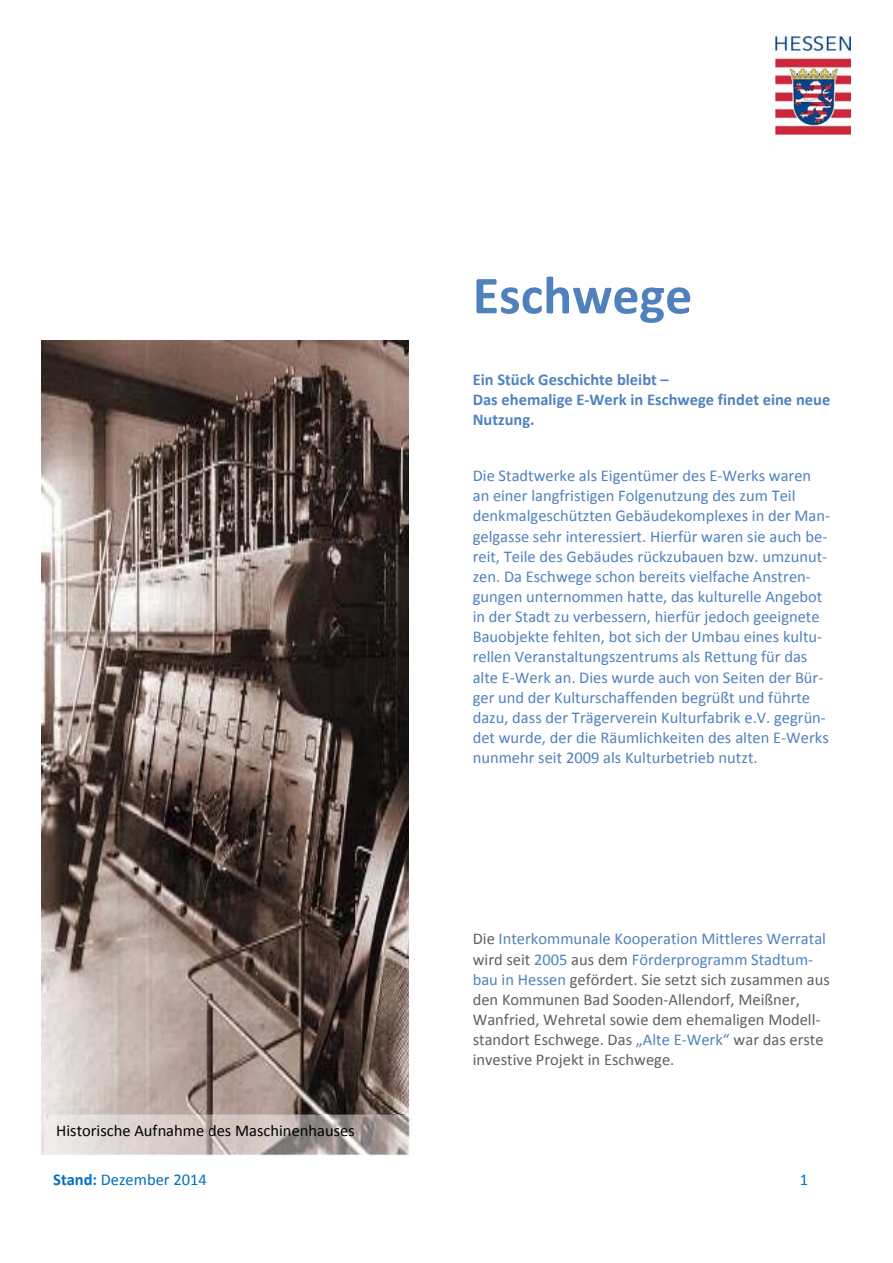
<style>
.page{position:relative;width:893px;height:1263px;background:#fff}
.page>*{position:absolute;margin:0;border:0;box-sizing:border-box;transform-origin:0 0}
.t1{font:700 54px "Calibri";color:#4f82bd}
.t2{font:16.5px/20.1px "Calibri";color:#4f82bd}
.t3{font:16.5px/20.1px "Calibri";color:#5f5f5f}
.t4{font:700 16.5px/20.1px "Calibri";color:#4f82bd}
.t5{font:16.5px "Calibri";color:#000}
.t6{font:16.5px "Calibri";color:#0070c0}
.s1{color:#4f82bd}
.s2{font-weight:700}
</style>
<div class="page">
<img style="left:775px;top:37px;width:75px;height:97px">
<img style="left:42px;top:341px;width:366px;height:813px">
<img style="left:45px;top:1115px;width:365px;height:41px">
<h1 class="t1" style="left:473px;top:273px;width:221px">Eschwege</h1>
<p class="t4" style="left:473px;top:371px;width:359px">Ein Stück Geschichte bleibt –<br>Das ehemalige E‐Werk in Eschwege findet eine neue<br>Nutzung.</p>
<p class="t2" style="left:473px;top:467px;width:359px">Die Stadtwerke als Eigentümer des E‐Werks waren an einer langfristigen Folgenutzung des zum Teil denkmalgeschützten Gebäudekomplexes in der Man‐ gelgasse sehr interessiert. Hierfür waren sie auch be‐ reit, Teile des Gebäudes rückzubauen bzw. umzunut‐ zen. Da Eschwege schon bereits vielfache Anstren‐ gungen unternommen hatte, das kulturelle Angebot in der Stadt zu verbessern, hierfür jedoch geeignete Bauobjekte fehlten, bot sich der Umbau eines kultu‐ rellen Veranstaltungszentrums als Rettung für das alte E‐Werk an. Dies wurde auch von Seiten der Bür‐ ger und der Kulturschaffenden begrüßt und führte dazu, dass der Trägerverein Kulturfabrik e.V. gegrün‐ det wurde, der die Räumlichkeiten des alten E‐Werks nunmehr seit 2009 als Kulturbetrieb nutzt.</p>
<p class="t5" style="left:56px;top:1124px;width:300px">Historische Aufnahme des Maschinenhauses</p>
<p class="t3" style="left:473px;top:930px;width:359px">Die <span class="s1">Interkommunale Kooperation Mittleres Werratal </span>wird seit <span class="s1">2005</span> aus dem <span class="s1">Förderprogramm Stadtum‐ bau in Hessen</span> gefördert. Sie setzt sich zusammen aus den Kommunen Bad Sooden‐Allendorf, Meißner, Wanfried, Wehretal sowie dem ehemaligen Modell‐ standort Eschwege. Das <span class="s1">„Alte E‐Werk“</span> war das erste investive Projekt in Eschwege.</p>
<p class="t6" style="left:53px;top:1173px;width:155px"><span class="s2">Stand:</span> Dezember 2014</p>
<p class="t6" style="left:800px;top:1173px;width:10px">1</p>
</div>
